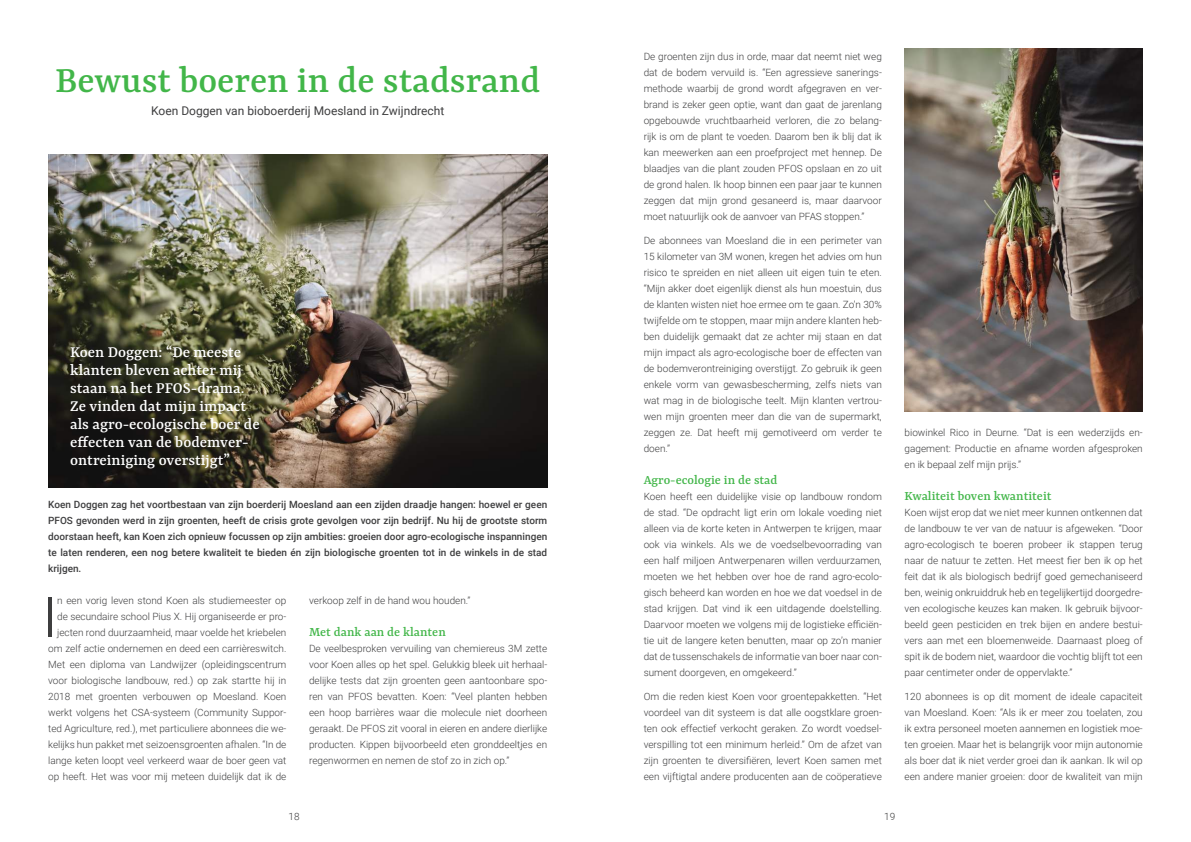
<style>
.page{position:relative;width:1191px;height:842px;background:#fff}
.page>*{position:absolute;margin:0;border:0;box-sizing:border-box;transform-origin:0 0}
.t1{font:300 55px "Roboto";color:#3e3e3f}
.t2{font:500 40px "Yrsa";color:#42b649}
.t3{font:500 17px/18px "Yrsa";color:#fff}
.t4{font:500 14px "Yrsa";color:#42b649}
.t5{font:12px "Roboto";color:#3e3e3f}
.t6{font:300 10px/16px "Roboto";color:#3e3e3f;text-align:justify}
.t7{font:500 10px/16px "Roboto";color:#3e3e3f;text-align:justify}
</style>
<div class="page">
<img style="left:48px;top:154px;width:499px;height:333px">
<img style="left:904px;top:48px;width:238px;height:363px">
<h2 class="t2" style="left:55px;top:56px;width:486px">Bewust boeren in de stadsrand</h2>
<p class="t5" style="left:151px;top:102px;width:294px">Koen Doggen van bioboerderij Moesland in Zwijndrecht</p>
<h3 class="t3" style="left:70px;top:344px;width:191px">Koen Doggen: “De meeste klanten bleven achter mij staan na het PFOS-drama.<br>Ze vinden dat mijn impact als agro-ecologische boer de effecten van de bodemver&shy;ontreiniging overstijgt”</h3>
<p class="t7" style="left:48px;top:496px;width:500px">Koen Doggen zag het voortbestaan van zijn boerderij Moesland aan een zijden draadje hangen: hoewel er geen PFOS gevonden werd in zijn groenten, heeft de crisis grote gevolgen voor zijn bedrijf. Nu hij de grootste storm doorstaan heeft, kan Koen zich opnieuw focussen op zijn ambities: groeien door agro-ecologische inspanningen te laten renderen, een nog betere kwaliteit te bieden én zijn biologische groenten tot in de winkels in de stad krijgen.</p>
<h1 class="t1" style="left:43px;top:578px;width:16px">I</h1>
<p class="t6" style="left:48px;top:592px;width:240px;text-align:right">n een vorig leven stond Koen als studiemeester op de secundaire school Pius X. Hij organiseerde er pro&shy;jecten rond duurzaamheid, maar voelde het kriebelen om zelf actie ondernemen en deed een carrièreswitch.<br>Met een diploma van Landwijzer (opleidingscentrum voor biologische landbouw, red.) op zak startte hij in 2018 met groenten verbouwen op Moesland. Koen werkt volgens het CSA-systeem (Community Suppor&shy;ted Agriculture, red.), met particuliere abonnees die we&shy;kelijks hun pakket met seizoensgroenten afhalen. “In de lange keten loopt veel verkeerd waar de boer geen vat op heeft. Het was voor mij meteen duidelijk dat ik de</p>
<p class="t6" style="left:309px;top:592px;width:163px">verkoop zelf in de hand wou houden.”</p>
<h3 class="t4" style="left:309px;top:624px;width:138px">Met dank aan de klanten</h3>
<p class="t6" style="left:309px;top:640px;width:240px">De veelbesproken vervuiling van chemiereus 3M zette voor Koen alles op het spel. Gelukkig bleek uit herhaal&shy;delijke tests dat zijn groenten geen aantoonbare spo&shy;ren van PFOS bevatten. Koen: “Veel planten hebben een hoop barrières waar die molecule niet doorheen geraakt. De PFOS zit vooral in eieren en andere dierlijke producten. Kippen bijvoorbeeld eten gronddeeltjes en regenwormen en nemen de stof zo in zich op.”</p>
<p class="t6" style="left:643px;top:48px;width:240px">De groenten zijn dus in orde, maar dat neemt niet weg dat de bodem vervuild is. “Een agressieve sanerings&shy;methode waarbij de grond wordt afgegraven en ver&shy;brand is zeker geen optie, want dan gaat de jarenlang opgebouwde vruchtbaarheid verloren, die zo belang&shy;rijk is om de plant te voeden. Daarom ben ik blij dat ik kan meewerken aan een proefproject met hennep. De blaadjes van die plant zouden PFOS opslaan en zo uit de grond halen. Ik hoop binnen een paar jaar te kunnen zeggen dat mijn grond gesaneerd is, maar daarvoor moet natuurlijk ook de aanvoer van PFAS stoppen.”</p>
<p class="t6" style="left:643px;top:232px;width:240px">De abonnees van Moesland die in een perimeter van 15 kilometer van 3M wonen, kregen het advies om hun risico te spreiden en niet alleen uit eigen tuin te eten. “Mijn akker doet eigenlijk dienst als hun moestuin, dus de klanten wisten niet hoe ermee om te gaan. Zo’n 30% twijfelde om te stoppen, maar mijn andere klanten heb&shy;ben duidelijk gemaakt dat ze achter mij staan en dat mijn impact als agro-ecologische boer de effecten van de bodemverontreiniging overstijgt. Zo gebruik ik geen enkele vorm van gewasbescherming, zelfs niets van wat mag in de biologische teelt. Mijn klanten vertrou&shy;wen mijn groenten meer dan die van de supermarkt, zeggen ze. Dat heeft mij gemotiveerd om verder te doen.”</p>
<h3 class="t4" style="left:643px;top:472px;width:135px">Agro-ecologie in de stad</h3>
<p class="t6" style="left:643px;top:488px;width:240px">Koen heeft een duidelijke visie op landbouw rondom de stad. “De opdracht ligt erin om lokale voeding niet alleen via de korte keten in Antwerpen te krijgen, maar ook via winkels. Als we de voedselbevoorrading van een half miljoen Antwerpenaren willen verduurzamen, moeten we het hebben over hoe de rand agro-ecolo&shy;gisch beheerd kan worden en hoe we dat voedsel in de stad krijgen. Dat vind ik een uitdagende doelstelling.<br>Daarvoor moeten we volgens mij de logistieke efficiën&shy;tie uit de langere keten benutten, maar op zo’n manier dat de tussenschakels de informatie van boer naar con&shy;sument doorgeven, en omgekeerd.”</p>
<p class="t6" style="left:643px;top:688px;width:240px">Om die reden kiest Koen voor groentepakketten. “Het voordeel van dit systeem is dat alle oogstklare groen&shy;ten ook effectief verkocht geraken. Zo wordt voedsel&shy;verspilling tot een minimum herleid.” Om de afzet van zijn groenten te diversifiëren, levert Koen samen met een vijftigtal andere producenten aan de coöperatieve</p>
<p class="t6" style="left:904px;top:424px;width:240px">biowinkel Rico in Deurne. “Dat is een wederzijds en&shy;gagement: Productie en afname worden afgesproken en ik bepaal zelf mijn prijs.”</p>
<h3 class="t4" style="left:904px;top:488px;width:148px">Kwaliteit boven kwantiteit</h3>
<p class="t6" style="left:904px;top:504px;width:240px">Koen wijst erop dat we niet meer kunnen ontkennen dat de landbouw te ver van de natuur is afgeweken. “Door agro-ecologisch te boeren probeer ik stappen terug naar de natuur te zetten. Het meest fier ben ik op het feit dat ik als biologisch bedrijf goed gemechaniseerd ben, weinig onkruiddruk heb en tegelijkertijd doorgedre&shy;ven ecologische keuzes kan maken. Ik gebruik bijvoor&shy;beeld geen pesticiden en trek bijen en andere bestui&shy;vers aan met een bloemenweide. Daarnaast ploeg of spit ik de bodem niet, waardoor die vochtig blijft tot een paar centimeter onder de oppervlakte.”</p>
<p class="t6" style="left:904px;top:688px;width:240px">120 abonnees is op dit moment de ideale capaciteit van Moesland. Koen: “Als ik er meer zou toelaten, zou ik extra personeel moeten aannemen en logistiek moe&shy;ten groeien. Maar het is belangrijk voor mijn autonomie als boer dat ik niet verder groei dan ik aankan. Ik wil op een andere manier groeien: door de kwaliteit van mijn</p>
<p class="t6" style="left:289px;top:808px;width:13px">18</p>
<p class="t6" style="left:884px;top:808px;width:13px">19</p>
</div>
